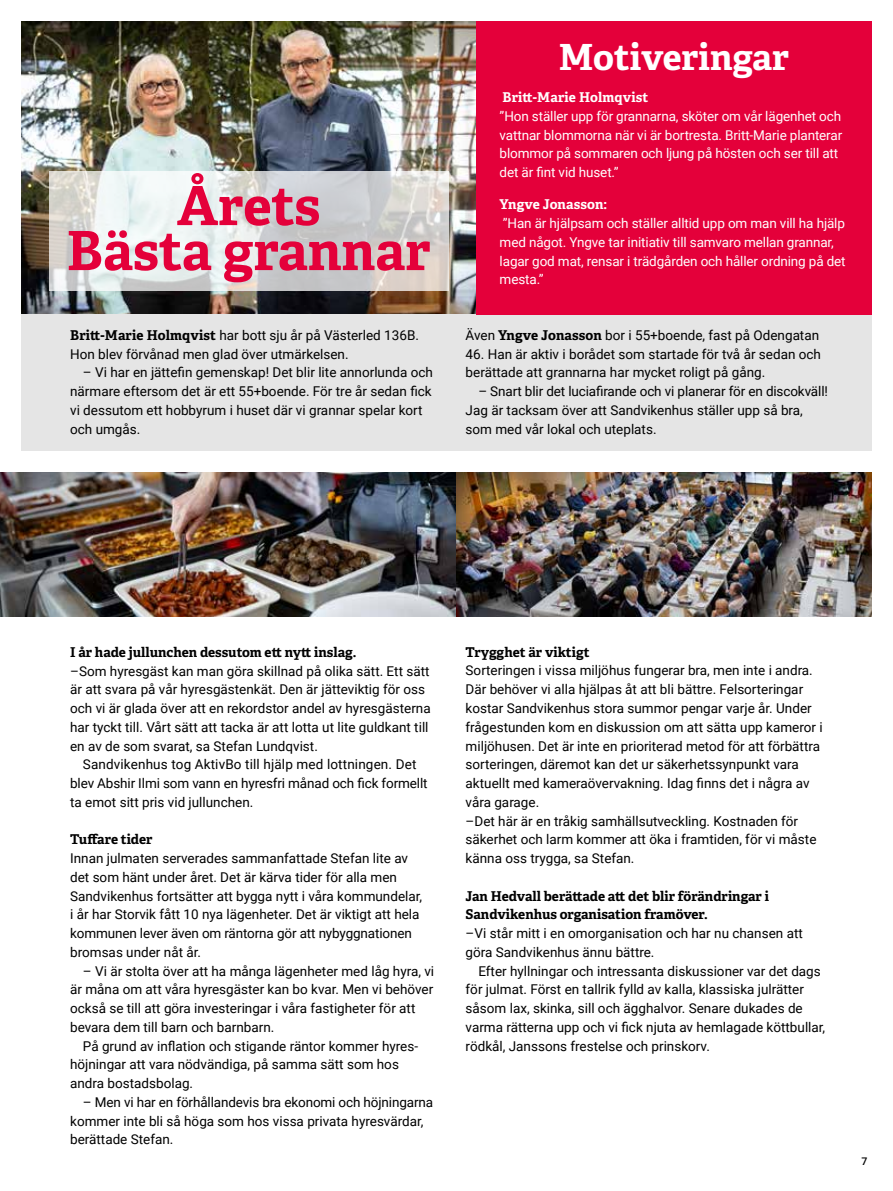
<style>
.page{position:relative;width:893px;height:1191px;background:#fff}
.page>*{position:absolute;margin:0;border:0;box-sizing:border-box;transform-origin:0 0}
.t1{font:700 54px/45px "Adelle";color:#e4003a;text-align:center}
.t2{font:700 36px "Adelle";color:#fff}
.t3{font:13.5px/18.8px "Roboto";color:#000}
.t4{font:13.5px/18.8px "Roboto";letter-spacing:-.01em;color:#fff}
.t5{font:700 13.5px/18.8px "Adelle";color:#000}
.t6{font:700 13.5px "Adelle";letter-spacing:.01em;color:#fff}
.t7{font:500 10.5px "Roboto";color:#000}
.s1{font-family:"Adelle";font-weight:700}
</style>
<div class="page">
<img style="left:21px;top:21px;width:455px;height:294px">
<svg style="left:49px;top:171px;width:400px;height:119px"></svg>
<div style="left:21px;top:315px;width:851px;height:136px;background:#e5e5e5"></div>
<img style="left:0;top:472px;width:872px;height:145px">
<div style="left:476px;top:21px;width:396px;height:294px;background:#e4003a"></div>
<h1 class="t1" style="left:67px;top:184px;width:366px">Årets<br>Bästa grannar</h1>
<p class="t3" style="left:70px;top:325px;width:350px"><span class="s1">Britt-Marie Holmqvist</span> har bott sju år på Västerled 136B.<br>Hon blev förvånad men glad över utmärkelsen.</p>
<p class="t3" style="left:70px;top:363px;width:364px;text-indent:13px">– Vi har en jättefin gemenskap! Det blir lite annorlunda och närmare eftersom det är ett 55+boende. För tre år sedan fick vi dessutom ett hobbyrum i huset där vi grannar spelar kort och umgås.</p>
<h2 class="t2" style="left:559px;top:34px;width:232px">Motiveringar</h2>
<p class="t6" style="left:502px;top:89px;width:147px">Britt-Marie Holmqvist</p>
<p class="t4" style="left:500px;top:106px;width:344px">”Hon ställer upp för grannarna, sköter om vår lägenhet och vattnar blommorna när vi är bortresta. Britt-Marie planterar blommor på sommaren och ljung på hösten och ser till att det är fint vid huset.”</p>
<p class="t6" style="left:500px;top:196px;width:109px">Yngve Jonasson:</p>
<p class="t4" style="left:500px;top:213px;width:348px">”Han är hjälpsam och ställer alltid upp om man vill ha hjälp med något. Yngve tar initiativ till samvaro mellan grannar, lagar god mat, rensar i trädgården och håller ordning på det mesta.”</p>
<p class="t3" style="left:466px;top:325px;width:355px">Även <span class="s1">Yngve Jonasson</span> bor i 55+boende, fast på Odengatan</p>
<p class="t3" style="left:466px;top:344px;width:357px">46. Han är aktiv i borådet som startade för två år sedan och berättade att grannarna har mycket roligt på gång.</p>
<p class="t3" style="left:466px;top:381px;width:364px;text-indent:13px">– Snart blir det luciafirande och vi planerar för en discokväll!<br>Jag är tacksam över att Sandvikenhus ställer upp så bra, som med vår lokal och uteplats.</p>
<p class="t5" style="left:70px;top:642px;width:288px">I år hade jullunchen dessutom ett nytt inslag.</p>
<p class="t3" style="left:70px;top:661px;width:362px">–Som hyresgäst kan man göra skillnad på olika sätt. Ett sätt är att svara på vår hyresgästenkät. Den är jätteviktig för oss och vi är glada över att en rekordstor andel av hyresgästerna har tyckt till. Vårt sätt att tacka är att lotta ut lite guldkant till en av de som svarat, sa Stefan Lundqvist.</p>
<p class="t3" style="left:70px;top:754px;width:359px;text-indent:13px">Sandvikenhus tog AktivBo till hjälp med lottningen. Det blev Abshir Ilmi som vann en hyresfri månad och fick formellt ta emot sitt pris vid jullunchen.</p>
<p class="t5" style="left:70px;top:830px;width:84px">Tuffare tider</p>
<p class="t3" style="left:70px;top:848px;width:354px">Innan julmaten serverades sammanfattade Stefan lite av det som hänt under året. Det är kärva tider för alla men Sandvikenhus fortsätter att bygga nytt i våra kommundelar, i år har Storvik fått 10 nya lägenheter. Det är viktigt att hela kommunen lever även om räntorna gör att nybyggnationen bromsas under nåt år.</p>
<p class="t3" style="left:70px;top:961px;width:365px;text-indent:13px">– Vi är stolta över att ha många lägenheter med låg hyra, vi är måna om att våra hyresgäster kan bo kvar. Men vi behöver också se till att göra investeringar i våra fastigheter för att bevara dem till barn och barnbarn.</p>
<p class="t3" style="left:70px;top:1036px;width:349px;text-indent:13px">På grund av inflation och stigande räntor kommer hyres&shy;höjningar att vara nödvändiga, på samma sätt som hos andra bostadsbolag.</p>
<p class="t3" style="left:70px;top:1092px;width:364px;text-indent:13px">– Men vi har en förhållandevis bra ekonomi och höjningarna kommer inte bli så höga som hos vissa privata hyresvärdar, berättade Stefan.</p>
<p class="t5" style="left:466px;top:642px;width:125px">Trygghet är viktigt</p>
<p class="t3" style="left:466px;top:661px;width:358px">Sorteringen i vissa miljöhus fungerar bra, men inte i andra.<br>Där behöver vi alla hjälpas åt att bli bättre. Felsorteringar kostar Sandvikenhus stora summor pengar varje år. Under frågestunden kom en diskussion om att sätta upp kameror i miljöhusen. Det är inte en prioriterad metod för att förbättra sorteringen, däremot kan det ur säkerhetssynpunkt vara aktuellt med kameraövervakning. Idag finns det i några av våra garage.<br>–Det här är en tråkig samhällsutveckling. Kostnaden för säkerhet och larm kommer att öka i framtiden, för vi måste känna oss trygga, sa Stefan.</p>
<p class="t5" style="left:466px;top:886px;width:305px">Jan Hedvall berättade att det blir förändringar i<br>Sandvikenhus organisation framöver.</p>
<p class="t3" style="left:466px;top:923px;width:339px">–Vi står mitt i en omorganisation och har nu chansen att göra Sandvikenhus ännu bättre.</p>
<p class="t3" style="left:466px;top:961px;width:361px;text-indent:13px">Efter hyllningar och intressanta diskussioner var det dags för julmat. Först en tallrik fylld av kalla, klassiska julrätter såsom lax, skinka, sill och ägghalvor. Senare dukades de varma rätterna upp och vi fick njuta av hemlagade köttbullar, rödkål, Janssons frestelse och prinskorv.</p>
<p class="t7" style="left:861px;top:1153px;width:7px">7</p>
</div>
